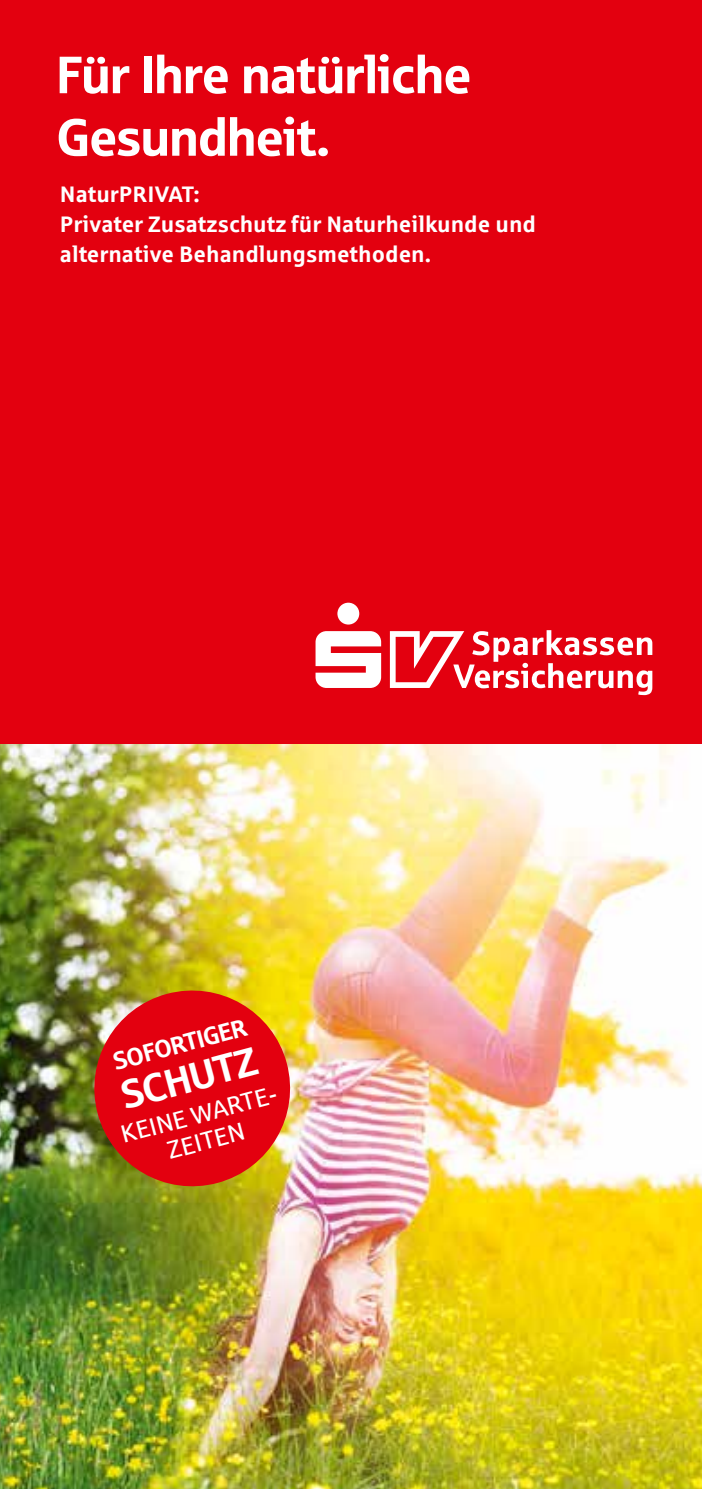
<style>
.page{position:relative;width:702px;height:1489px;background:#fff}
.page>*{position:absolute;margin:0;border:0;box-sizing:border-box;transform-origin:0 0}
.t1{font:52.5px/62.5px "Sparkasse Head";color:#fff}
.t2{font:40px "Sparkasse Head";color:#fff}
.t3{font:25px/27.5px "Sparkasse Rg";color:#fff;text-align:center}
.t4{font:25px "Sparkasse Head";color:#fff}
.t5{font:700 22.5px/30px "Sparkasse Rg";color:#fff}
</style>
<div class="page">
<div style="left:0;top:0;width:702px;height:744px;background:#e3000f"></div>
<img style="left:0;top:744px;width:702px;height:744px">
<svg style="left:390px;top:630px;width:262px;height:65px"></svg>
<div style="left:337px;top:602px;width:22px;height:22px;background:#fff;border-radius:50%"></div>
<svg style="left:315px;top:631px;width:66px;height:57px"></svg>
<img style="left:84px;top:979px;width:217px;height:217px">
<h1 class="t1" style="left:57px;top:42px;width:416px">Für Ihre natürliche<br>Gesundheit.</h1>
<p class="t5" style="left:60px;top:178px;width:477px">NaturPRIVAT:<br>Privater Zusatzschutz für Naturheilkunde und alternative Behandlungsmethoden.</p>
<p class="t4" style="left:110px;top:1046px;width:139px;rotate:-15deg">SOFORTIGER</p>
<h2 class="t2" style="left:115px;top:1070px;width:141px;rotate:-15deg">SCHUTZ</h2>
<p class="t3" style="left:117px;top:1120px;width:166px;rotate:-15deg">KEINE WARTE-<br>ZEITEN</p>
</div>
